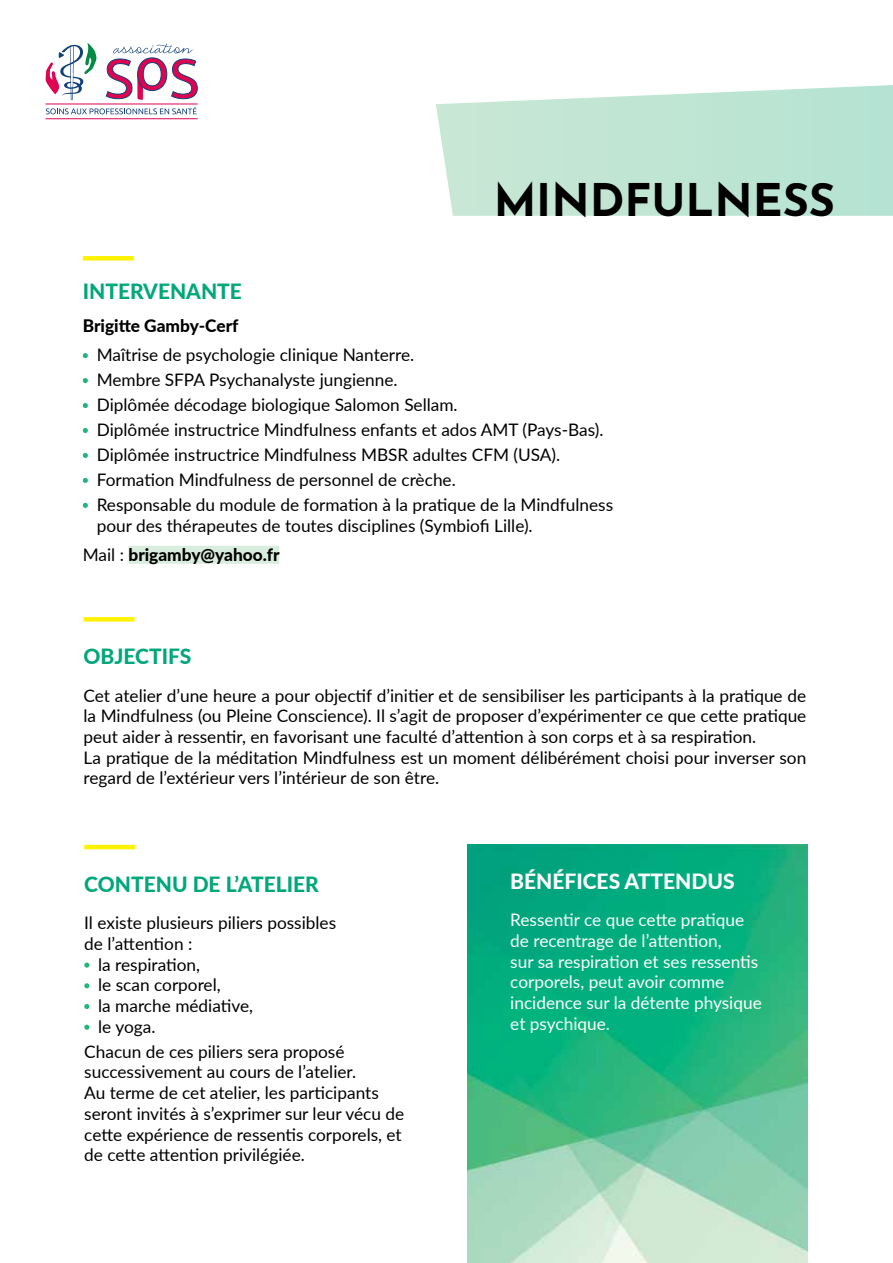
<style>
.page{position:relative;width:893px;height:1263px;background:#fff}
.page>*{position:absolute;margin:0;border:0;box-sizing:border-box;transform-origin:0 0}
.t1{font:700 45px "Josefin Sans";color:#000}
.t2{font:800 21px "Lato";color:#00a77b}
.t3{font:800 21px "Lato";color:#fff}
.t4{font:17.25px/20.7px "Lato";color:#000}
.t5{font:17.25px/20.7px "Lato";color:#fff}
.t6{font:800 17.25px "Lato";color:#000}
.s1{font-weight:800}
</style>
<div class="page">
<svg style="left:436px;top:85px;width:457px;height:131px;background:#c4e7d7"></svg>
<img style="left:468px;top:844px;width:340px;height:419px">
<div style="left:83px;top:256px;width:51px;height:5px;background:#fff200"></div>
<div style="left:128px;top:546px;width:151px;height:18px;background:#d9edde"></div>
<svg style="left:83px;top:353px;width:5px;height:5px"></svg>
<svg style="left:83px;top:378px;width:5px;height:5px"></svg>
<svg style="left:83px;top:403px;width:5px;height:5px"></svg>
<svg style="left:83px;top:428px;width:5px;height:5px"></svg>
<svg style="left:83px;top:453px;width:5px;height:5px"></svg>
<svg style="left:83px;top:478px;width:5px;height:5px"></svg>
<svg style="left:83px;top:503px;width:5px;height:5px"></svg>
<div style="left:84px;top:617px;width:51px;height:5px;background:#fff200"></div>
<hr style="left:84px;top:845px;width:51px;height:4px;background:#fff200">
<svg style="left:84px;top:962px;width:5px;height:6px"></svg>
<svg style="left:84px;top:983px;width:5px;height:5px"></svg>
<svg style="left:84px;top:1004px;width:5px;height:5px"></svg>
<svg style="left:84px;top:1025px;width:5px;height:5px"></svg>
<hr style="left:46px;top:104px;width:152px;height:1px;background:#df0351">
<hr style="left:46px;top:118px;width:152px;height:1px;background:#df0351">
<svg style="left:106px;top:43px;width:92px;height:57px"></svg>
<svg style="left:46px;top:43px;width:51px;height:57px"></svg>
<svg style="left:46px;top:107px;width:151px;height:7px"></svg>
<h1 class="t1" style="left:494px;top:160px;width:343px">MINDFULNESS</h1>
<p class="t2" style="left:83px;top:275px;width:161px">INTERVENANTE</p>
<p class="t6" style="left:83px;top:313px;width:157px">Brigitte Gamby-Cerf</p>
<p class="t4" style="left:97px;top:342px;width:518px;line-height:24.9px">Maîtrise de psychologie clinique Nanterre.<br>Membre SFPA Psychanalyste jungienne.<br>Diplômée décodage biologique Salomon Sellam.<br>Diplômée instructrice Mindfulness enfants et ados AMT (Pays-Bas).<br>Diplômée instructrice Mindfulness MBSR adultes CFM (USA).<br>Formation Mindfulness de personnel de crèche.<br>Responsable du module de formation à la pratique de la Mindfulness</p>
<p class="t4" style="left:83px;top:510px;width:451px;line-height:29.2px;text-indent:14px">pour des thérapeutes de toutes disciplines (Symbiofi Lille).<br>Mail : <span class="s1">brigamby@yahoo.fr</span></p>
<p class="t2" style="left:84px;top:640px;width:109px">OBJECTIFS</p>
<p class="t4" style="left:84px;top:684px;width:724px">Cet atelier d’une heure a pour objectif d’initier et de sensibiliser les participants à la pratique de la Mindfulness (ou Pleine Conscience). Il s’agit de proposer d’expérimenter ce que cette pratique peut aider à ressentir, en favorisant une faculté d’attention à son corps et à sa respiration.<br>La pratique de la méditation Mindfulness est un moment délibérément choisi pour inverser son regard de l’extérieur vers l’intérieur de son être.</p>
<p class="t2" style="left:84px;top:868px;width:236px">CONTENU DE L’ATELIER</p>
<p class="t4" style="left:84px;top:912px;width:253px">Il existe plusieurs piliers possibles</p>
<p class="t4" style="left:84px;top:932px;width:110px">de l’attention :</p>
<p class="t4" style="left:98px;top:953px;width:103px">la respiration,</p>
<p class="t4" style="left:98px;top:974px;width:124px">le scan corporel,</p>
<p class="t4" style="left:98px;top:995px;width:156px">la marche médiative,</p>
<p class="t4" style="left:98px;top:1015px;width:59px">le yoga.</p>
<p class="t4" style="left:84px;top:1040px;width:321px">Chacun de ces piliers sera proposé successivement au cours de l’atelier.<br>Au terme de cet atelier, les participants seront invités à s’exprimer sur leur vécu de cette expérience de ressentis corporels, et de cette attention privilégiée.</p>
<p class="t3" style="left:510px;top:865px;width:226px">BÉNÉFICES ATTENDUS</p>
<p class="t5" style="left:510px;top:909px;width:253px">Ressentir ce que cette pratique de recentrage de l’attention,<br>sur sa respiration et ses ressentis corporels, peut avoir comme incidence sur la détente physique et psychique.</p>
</div>
